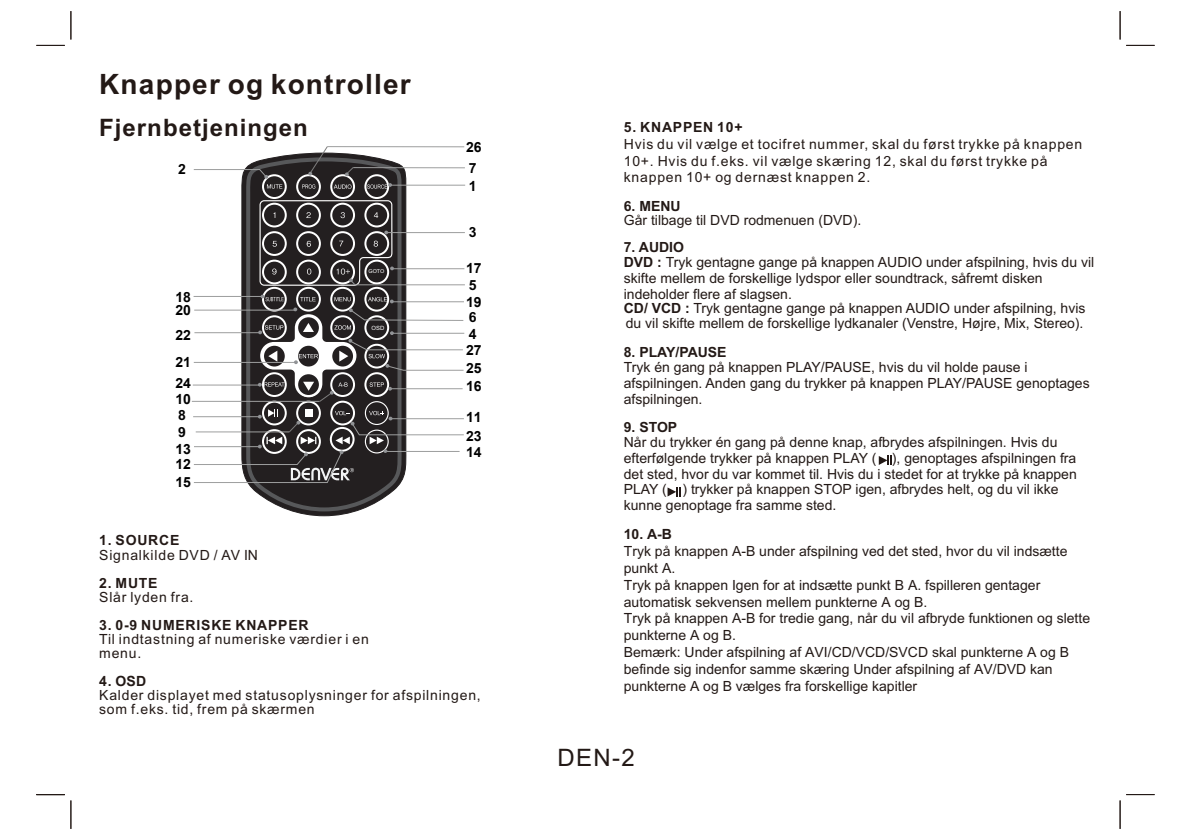
<style>
.page{position:relative;width:1191px;height:840px;background:#fff}
.page>*{position:absolute;margin:0;border:0;box-sizing:border-box;transform-origin:0 0}
.t1{font:700 28px "Arial";letter-spacing:.04em;color:#231916}
.t2{font:700 24px "Arial";letter-spacing:.04em;color:#231916}
.t3{font:24px "Arial";color:#231916}
.t4{font:14px/15.6px "Arial";color:#231916}
.t5{font:14px/14px "Arial";letter-spacing:.055em;color:#231916}
.t6{font:700 14px "Arial";letter-spacing:.055em;color:#231916}
.t7{font:700 14px/18.6px "Arial";letter-spacing:-.005em;color:#000}
.t8{font:700 14px "Arial";color:#231916}
.t9{font:700 14px/17px "Arial";color:#000}
.t10{font:5.8px "Arial";color:#fff}
.t11{font:5.4px "Arial";color:#fff}
.s1{font-style:inherit}
.s2{font-weight:700}
</style>
<div class="page">
<svg style="left:71px;top:11px;width:1px;height:28px"></svg>
<svg style="left:36px;top:45px;width:29px;height:1px"></svg>
<svg style="left:1119px;top:11px;width:1px;height:28px"></svg>
<svg style="left:1126px;top:45px;width:28px;height:1px"></svg>
<svg style="left:71px;top:800px;width:1px;height:28px"></svg>
<svg style="left:1119px;top:800px;width:1px;height:28px"></svg>
<svg style="left:878px;top:455px;width:13px;height:9px"></svg>
<svg style="left:667px;top:487px;width:13px;height:9px"></svg>
<svg style="left:241px;top:152px;width:166px;height:364px"></svg>
<svg style="left:243px;top:155px;width:162px;height:358px;background:#484547"></svg>
<svg style="left:262px;top:174px;width:25px;height:25px"></svg>
<svg style="left:296px;top:174px;width:25px;height:25px"></svg>
<svg style="left:330px;top:174px;width:25px;height:25px"></svg>
<svg style="left:364px;top:174px;width:25px;height:25px"></svg>
<svg style="left:262px;top:400px;width:25px;height:25px"></svg>
<svg style="left:296px;top:400px;width:25px;height:25px"></svg>
<svg style="left:330px;top:400px;width:25px;height:25px"></svg>
<svg style="left:330px;top:287px;width:25px;height:24px"></svg>
<svg style="left:364px;top:287px;width:25px;height:24px"></svg>
<svg style="left:262px;top:287px;width:25px;height:24px"></svg>
<svg style="left:296px;top:287px;width:25px;height:24px"></svg>
<svg style="left:334px;top:184px;width:17px;height:5px"></svg>
<svg style="left:302px;top:184px;width:13px;height:4px"></svg>
<svg style="left:267px;top:184px;width:15px;height:4px"></svg>
<svg style="left:365px;top:401px;width:24px;height:24px"></svg>
<hr style="left:327px;top:146px;width:137px;height:1px;background:#9d9e9e">
<hr style="left:353px;top:167px;width:112px;height:1px;background:#9d9e9e">
<hr style="left:389px;top:185px;width:76px;height:1px;background:#9d9e9e">
<hr style="left:385px;top:232px;width:80px;height:1px;background:#9d9e9e">
<hr style="left:393px;top:268px;width:71px;height:1px;background:#9d9e9e">
<hr style="left:192px;top:401px;width:127px;height:1px;background:#9d9e9e">
<hr style="left:193px;top:384px;width:67px;height:1px;background:#9d9e9e">
<hr style="left:194px;top:362px;width:101px;height:1px;background:#9d9e9e">
<hr style="left:194px;top:332px;width:65px;height:1px;background:#9d9e9e">
<hr style="left:194px;top:296px;width:70px;height:1px;background:#9d9e9e">
<hr style="left:194px;top:309px;width:101px;height:1px;background:#9d9e9e">
<svg style="left:193px;top:169px;width:75px;height:9px"></svg>
<svg style="left:308px;top:146px;width:20px;height:29px"></svg>
<svg style="left:345px;top:167px;width:9px;height:9px"></svg>
<svg style="left:367px;top:183px;width:25px;height:5px"></svg>
<hr style="left:355px;top:284px;width:110px;height:1px;background:#9d9e9e">
<svg style="left:193px;top:409px;width:271px;height:73px"></svg>
<svg style="left:258px;top:294px;width:206px;height:108px"></svg>
<svg style="left:259px;top:199px;width:135px;height:87px;background:#4f4b4c"></svg>
<h1 class="t1" style="left:99px;top:73px;width:313px">Knapper og kontroller</h1>
<h2 class="t2" style="left:99px;top:119px;width:210px">Fjernbetjeningen</h2>
<p class="t9" style="left:178px;top:162px;width:9px">2</p>
<p class="t7" style="left:175px;top:288px;width:17px">18</p>
<p class="t7" style="left:175px;top:302px;width:17px">20</p>
<p class="t7" style="left:175px;top:326px;width:17px">22</p>
<p class="t7" style="left:175px;top:374px;width:17px">24</p>
<p class="t7" style="left:175px;top:353px;width:17px">21</p>
<p class="t9" style="left:175px;top:392px;width:17px">1<span class="s1">0</span></p>
<p class="t9" style="left:178px;top:407px;width:9px">8<br>9</p>
<p class="t11" style="left:368px;top:269px;width:17px">GOTO</p>
<p class="t10" style="left:371px;top:325px;width:14px">OSD</p>
<p class="t7" style="left:466px;top:138px;width:17px">26</p>
<p class="t9" style="left:469px;top:160px;width:9px">7</p>
<p class="t9" style="left:469px;top:178px;width:9px">1</p>
<p class="t9" style="left:469px;top:225px;width:9px">3</p>
<p class="t7" style="left:466px;top:259px;width:17px">17</p>
<p class="t9" style="left:469px;top:278px;width:9px">5</p>
<p class="t9" style="left:469px;top:310px;width:9px">6</p>
<p class="t7" style="left:466px;top:293px;width:17px">19</p>
<p class="t9" style="left:469px;top:327px;width:9px">4</p>
<p class="t7" style="left:466px;top:341px;width:17px">27</p>
<p class="t7" style="left:466px;top:359px;width:17px">25</p>
<p class="t7" style="left:466px;top:377px;width:17px">16</p>
<p class="t7" style="left:466px;top:409px;width:17px">11<br>23</p>
<p class="t7" style="left:175px;top:441px;width:17px;line-height:15.8px">13<br>12</p>
<p class="t7" style="left:466px;top:443px;width:17px">14</p>
<p class="t7" style="left:175px;top:473px;width:17px">15</p>
<p class="t5" style="left:99px;top:534px;width:160px"><span class="s2">1. SOURCE<br></span>Signalkilde DVD / <span class="s1">AV IN</span></p>
<p class="t6" style="left:99px;top:577px;width:60px">2. MUTE</p>
<p class="t5" style="left:99px;top:590px;width:96px">Slår lyden fra.</p>
<p class="t6" style="left:99px;top:619px;width:211px">3. 0-9 NUMERISKE KNAPPER</p>
<p class="t5" style="left:99px;top:633px;width:271px">Til indtastning af numeriske værdier i en menu.</p>
<p class="t5" style="left:99px;top:675px;width:383px"><span class="s2">4.</span> <span class="s2">OSD<br></span>Kalder displayet med statusoplysninger for afspilningen, som f.eks. tid, frem på skærmen</p>
<p class="t6" style="left:624px;top:122px;width:120px">5. KNAPPEN 10+</p>
<p class="t5" style="left:624px;top:137px;width:460px;line-height:16.8px">Hvis du vil vælge et tocifret nummer, skal du først trykke på knappen<br>10+. Hvis du f.eks. vil vælge skæring 12, skal du først trykke på knappen 10+ og dernæst knappen 2.</p>
<p class="t6" style="left:624px;top:200px;width:58px">6. MENU</p>
<p class="t4" style="left:624px;top:213px;width:239px">Går tilbage til DVD rodmenuen (DVD).</p>
<p class="t4" style="left:624px;top:240px;width:472px"><span class="s2">7. AUDIO<br>DVD :</span> Tryk gentagne gange på knappen AUDIO under afspilning, hvis du vil skifte mellem de forskellige lydspor eller soundtrack, såfremt disken indeholder flere af slagsen.</p>
<p class="t4" style="left:624px;top:301px;width:463px"><span class="s2">CD/ VCD :</span> Tryk gentagne gange på knappen AUDIO under afspilning, hvis du vil skifte mellem de forskellige lydkanaler (Venstre, Højre, Mix, Stereo).</p>
<p class="t8" style="left:624px;top:346px;width:104px">8. PLAY/PAUSE</p>
<p class="t4" style="left:624px;top:360px;width:467px">Tryk én gang på knappen PLAY/PAUSE, hvis du vil holde pause i afspilningen. Anden gang du trykker på knappen PLAY/PAUSE genoptages afspilningen.</p>
<p class="t6" style="left:624px;top:421px;width:55px">9. STOP</p>
<p class="t4" style="left:624px;top:435px;width:454px">Når du trykker én gang på denne knap, afbrydes afspilningen. Hvis du efterfølgende trykker på knappen PLAY ( ), genoptages afspilningen fra det sted, hvor du var kommet til. Hvis du i stedet for at trykke på knappen PLAY ( ) trykker på knappen STOP igen, afbrydes helt, og du vil ikke kunne genoptage fra samme sted.</p>
<p class="t4" style="left:624px;top:527px;width:468px;line-height:16.8px"><span class="s2">10. A</span><span class="s2">-B<br></span>Tryk på knappen A-B under afspilning ved det sted, hvor du vil indsætte punkt A.<br>Tryk på knappen Igen for at indsætte punkt B A. fspilleren gentager automatisk sekvensen mellem punkterne A og B.<br>Tryk på knappen A-B for tredie gang, når du vil afbryde funktionen og slette punkterne A og B.<br>Bemærk: Under afspilning af AVI/CD/VCD/SVCD skal punkterne A og B befinde sig indenfor samme skæring Under afspilning af AV/DVD kan punkterne A og B vælges fra forskellige kapitler</p>
<h2 class="t3" style="left:557px;top:748px;width:79px">DEN-2</h2>
</div>
